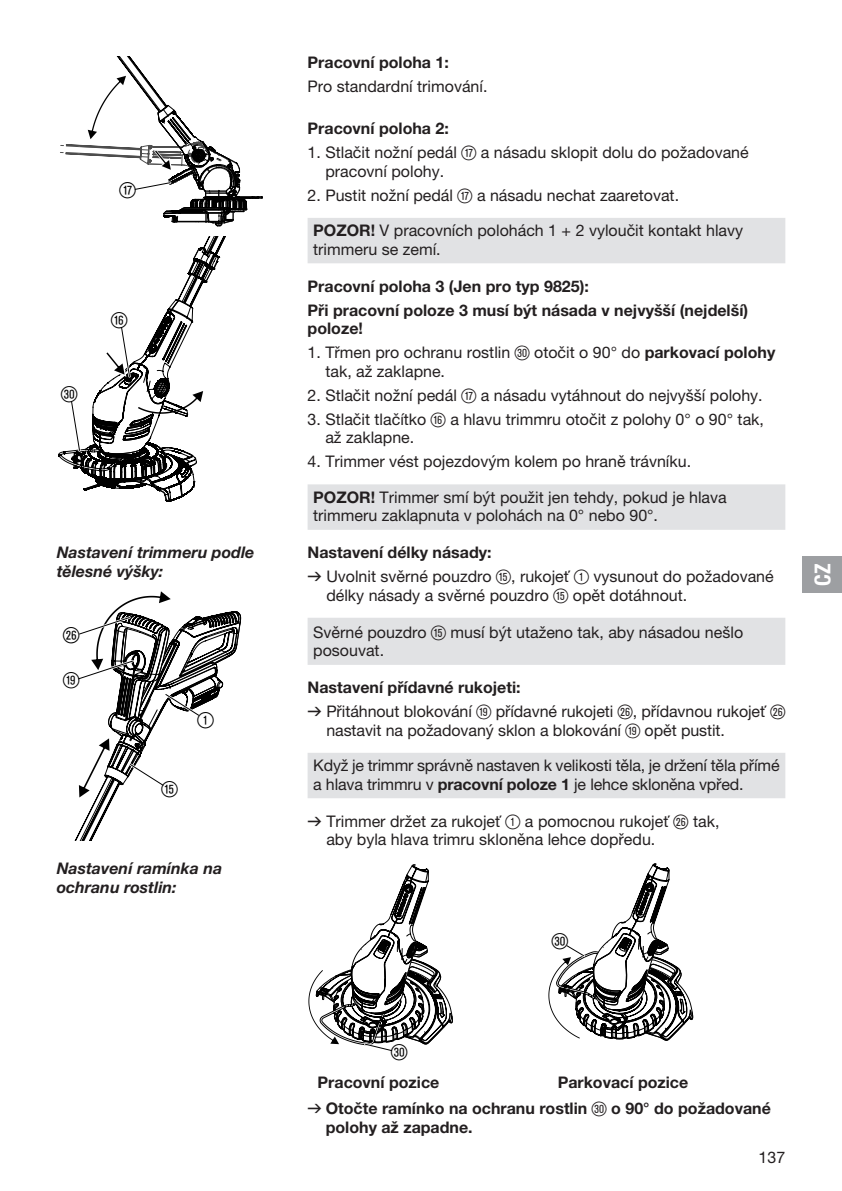
<style>
.page{position:relative;width:842px;height:1191px;background:#fff}
.page>*{position:absolute;margin:0;border:0;box-sizing:border-box;transform-origin:0 0}
.t1{font:22px "Ziffernim Kreisund Quadrat BQ";color:#000}
.t2{font:22px "GARDENA Pro Bo Cond";color:#fff}
.t3{font:16px/18.4px "GARDENA Pro";color:#231f20}
.t4{font:700 16px/24px "GARDENA Pro";color:#231f20}
.t5{font:italic 700 16px/18.4px "GARDENA Pro";color:#231f20}
.s1{font-family:"Ziffernim Kreisund Quadrat BQ";font-size:20px}
.s2{font-weight:700}
.s3{font-family:"Formdruck"}
.s4{font-family:"Formdruck";font-weight:400}
.s5{font-family:"Ziffernim Kreisund Quadrat BQ";font-weight:400;font-size:20px}
</style>
<div class="page">
<svg style="left:308px;top:218px;width:477px;height:580px"></svg>
<svg style="left:60px;top:57px;width:203px;height:170px"></svg>
<svg style="left:58px;top:236px;width:168px;height:266px"></svg>
<svg style="left:75px;top:591px;width:166px;height:249px"></svg>
<svg style="left:308px;top:864px;width:145px;height:187px"></svg>
<svg style="left:548px;top:863px;width:145px;height:178px"></svg>
<div style="left:802px;top:556px;width:40px;height:36px;background:#9d9fa2"></div>
<h1 class="t1" style="left:120px;top:177px;width:18px">U</h1>
<h1 class="t1" style="left:61px;top:381px;width:18px">Ö</h1>
<h1 class="t1" style="left:111px;top:307px;width:18px">Z</h1>
<p class="t5" style="left:57px;top:543px;width:199px">Nastavení trimmeru podle tělesné výšky:</p>
<h1 class="t1" style="left:63px;top:623px;width:18px">H</h1>
<h1 class="t1" style="left:63px;top:667px;width:18px">O</h1>
<h1 class="t1" style="left:197px;top:707px;width:18px">1</h1>
<h1 class="t1" style="left:161px;top:776px;width:18px">T</h1>
<p class="t5" style="left:57px;top:859px;width:167px">Nastavení ramínka na ochranu rostlin:</p>
<p class="t4" style="left:308px;top:50px;width:143px">Pracovní poloha 1:</p>
<p class="t3" style="left:308px;top:77px;width:181px">Pro standardní trimování.</p>
<p class="t4" style="left:308px;top:116px;width:143px">Pracovní poloha 2:</p>
<p class="t3" style="left:325px;top:143px;width:425px;text-indent:-18px">1. Stlačit nožní pedál <span class="s1">U</span> a násadu sklopit dolu do požadované pracovní polohy.</p>
<p class="t3" style="left:308px;top:186px;width:373px">2. Pustit nožní pedál <span class="s1">U</span> a násadu nechat zaaretovat.</p>
<p class="t3" style="left:313px;top:221px;width:431px"><span class="s2">POZOR!</span> V pracovních polohách 1 + 2 vyloučit kontakt hlavy trimmeru se zemí.</p>
<p class="t4" style="left:308px;top:274px;width:442px">Pracovní poloha 3 (Jen pro typ 9825):<br>Při pracovní poloze 3 musí být násada v nejvyšší (nejdelší)</p>
<p class="t4" style="left:308px;top:316px;width:57px">poloze!</p>
<p class="t3" style="left:325px;top:343px;width:451px;text-indent:-18px">1. Třmen pro ochranu rostlin <span class="s1">Ö</span> otočit o 90° do <span class="s2">parkovací polohy </span>tak, až zaklapne.</p>
<p class="t3" style="left:308px;top:386px;width:457px">2. Stlačit nožní pedál <span class="s1">U</span> a násadu vytáhnout do nejvyšší polohy.</p>
<p class="t3" style="left:325px;top:410px;width:440px;text-indent:-18px">3. Stlačit tlačítko <span class="s1">Z</span> a hlavu trimmru otočit z polohy 0° o 90° tak, až zaklapne.</p>
<p class="t3" style="left:308px;top:452px;width:385px">4. Trimmer vést pojezdovým kolem po hraně trávníku.</p>
<p class="t3" style="left:313px;top:488px;width:415px"><span class="s2">POZOR!</span> Trimmer smí být použit jen tehdy, pokud je hlava trimmeru zaklapnuta v polohách na 0° nebo 90°.</p>
<p class="t3" style="left:308px;top:540px;width:468px;line-height:24px"><span class="s2">Nastavení délky násady:<br></span><span class="s3">v</span> Uvolnit svěrné pouzdro <span class="s1">T</span>, rukojeť <span class="s1">1</span> vysunout do požadované</p>
<p class="t3" style="left:326px;top:585px;width:362px">délky násady a svěrné pouzdro <span class="s1">T</span> opět dotáhnout.</p>
<p class="t3" style="left:313px;top:623px;width:431px">Svěrné pouzdro <span class="s1">T</span> musí být utaženo tak, aby násadou nešlo posouvat.</p>
<p class="t3" style="left:308px;top:675px;width:479px;line-height:24px"><span class="s2">Nastavení přídavné rukojeti:<br></span><span class="s3">v</span> Přitáhnout blokování <span class="s1">O</span> přídavné rukojeti <span class="s1">H</span>, přídavnou rukojeť <span class="s1">H</span></p>
<p class="t3" style="left:326px;top:720px;width:400px">nastavit na požadovaný sklon a blokování <span class="s1">O</span> opět pustit.</p>
<p class="t3" style="left:313px;top:756px;width:468px">Když je trimmr správně nastaven k velikosti těla, je držení těla přímé a hlava trimmru v <span class="s2">pracovní poloze 1</span> je lehce skloněna vpřed.</p>
<p class="t3" style="left:326px;top:812px;width:395px;text-indent:-19px"><span class="s3">v</span> Trimmer držet za rukojeť <span class="s1">1</span> a pomocnou rukojeť <span class="s1">H</span> tak, aby byla hlava trimru skloněna lehce dopředu.</p>
<h1 class="t2" style="left:809px;top:585px;width:24px;rotate:-90deg">CZ</h1>
<h1 class="t1" style="left:552px;top:928px;width:18px">Ö</h1>
<h1 class="t1" style="left:391px;top:1039px;width:18px">Ö</h1>
<p class="t4" style="left:308px;top:1069px;width:465px;line-height:25.8px;text-indent:250px">Parkovací pozice<br><span class="s4">v</span> Otočte ramínko na ochranu rostlin <span class="s5">Ö</span> o 90° do požadované</p>
<p class="t4" style="left:326px;top:1114px;width:148px">polohy až zapadne.</p>
<p class="t3" style="left:759px;top:1147px;width:28px">137</p>
<p class="t4" style="left:318px;top:1070px;width:123px">Pracovní pozice</p>
</div>
